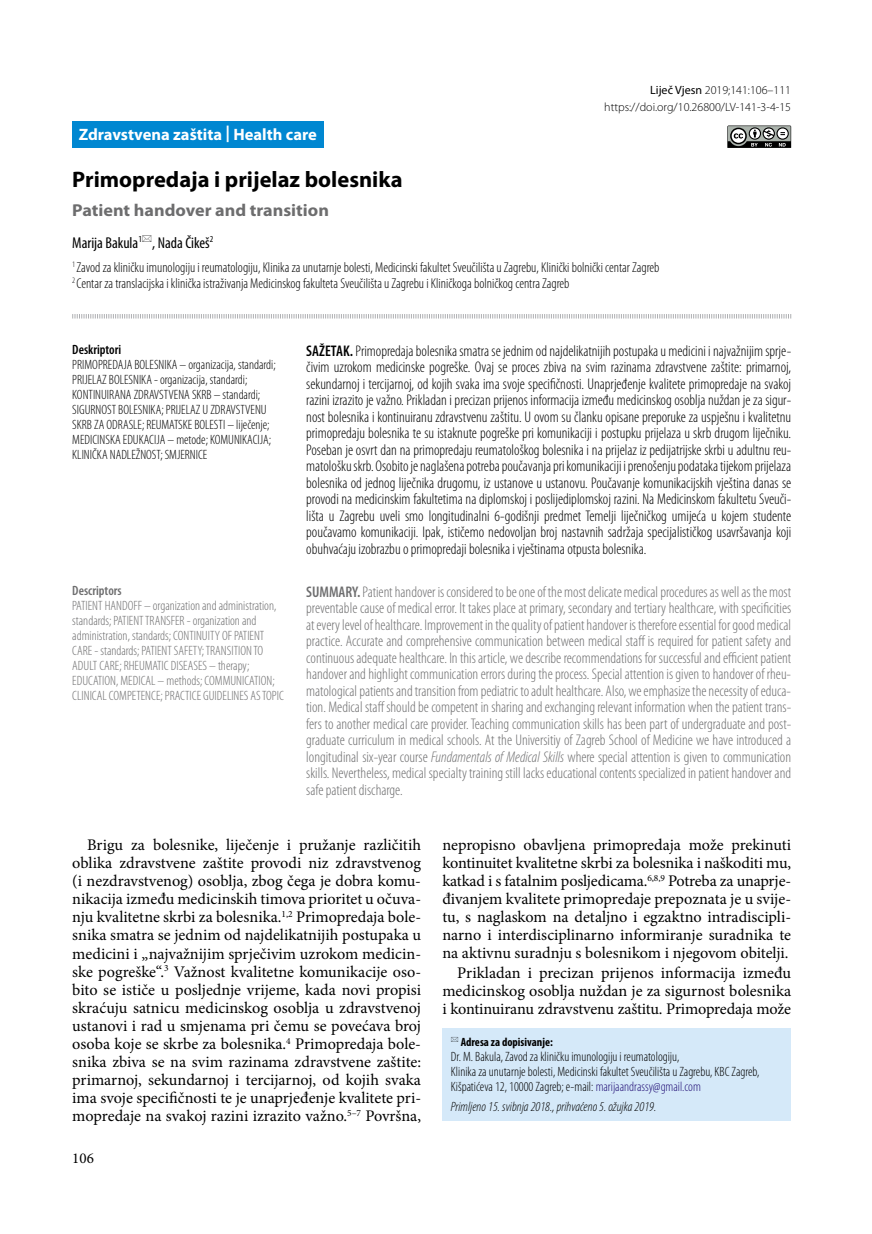
<style>
.page{position:relative;width:872px;height:1234px;background:#fff}
.page>*{position:absolute;margin:0;border:0;box-sizing:border-box;transform-origin:0 0}
.t1{font:700 22.5px "Myriad Pro";color:#000}
.t2{font:700 17.25px "Myriad Pro";color:#6d6d6e;scale:1.05 1}
.t3{font:700 16.5px "Myriad Pro";color:#fff}
.t4{font:16.2px/18px "Minion Pro";letter-spacing:-.005em;color:#000;text-align:justify}
.t5{font:condensed 15.75px "Myriad Pro";color:#000}
.t6{font:300 condensed 15.45px/16.5px "Myriad Pro";color:#000;text-align:justify}
.t7{font:300 condensed 15.45px/16.5px "Myriad Pro";color:#6d6d6e;text-align:justify}
.t8{font:15px "Minion Pro";color:#000}
.t9{font:300 condensed 14.25px/15.8px "Myriad Pro";color:#000}
.t10{font:300 condensed 13.5px/15px "Myriad Pro";color:#000}
.t11{font:300 condensed 13.5px/15px "Myriad Pro";color:#6d6d6e}
.t12{font:italic 300 condensed 13.5px "Myriad Pro";color:#000}
.t13{font:600 condensed 13.5px "Myriad Pro";color:#000}
.t14{font:600 condensed 13.5px "Myriad Pro";color:#6d6d6e}
.t15{font:300 12px/16.5px "Myriad Pro";color:#000;text-align:right}
.t16{font:700 condensed 12px "Myriad Pro";color:#000}
.s1{font-weight:400}
.s2{font-weight:600}
.s3{font-style:italic}
.s4{color:#231177}
</style>
<div class="page">
<svg style="left:727px;top:125px;width:64px;height:23px"></svg>
<div style="left:442px;top:1028px;width:349px;height:92px;background:#d5e9f9"></div>
<svg style="left:72px;top:314px;width:719px;height:5px"></svg>
<div style="left:72px;top:121px;width:251px;height:27px;background:#0087d1"></div>
<p class="t3" style="left:79px;top:123px;width:240px">Zdravstvena zaštita | Health care</p>
<p class="t15" style="left:604px;top:82px;width:188px"><span class="s1">Liječ Vjesn</span> 2019;141:106–111 https://doi.org/10.26800/LV-141-3-4-15</p>
<h1 class="t1" style="left:72px;top:165px;width:332px">Primopredaja i prijelaz bolesnika</h1>
<p class="t2" style="left:72px;top:199px;width:246px">Patient handover and transition</p>
<p class="t5" style="left:72px;top:233px;width:142px">Marija Bakula<sup>1</sup> , Nada Čikeš<sup>2</sup></p>
<p class="t9" style="left:72px;top:259px;width:589px"><sup>1</sup> Zavod za kliničku imunologiju i reumatologiju, Klinika za unutarnje bolesti, Medicinski fakultet Sveučilišta u Zagrebu, Klinički bolnički centar Zagreb<br><sup>2</sup> Centar za translacijska i klinička istraživanja Medicinskog fakulteta Sveučilišta u Zagrebu i Kliničkoga bolničkog centra Zagreb</p>
<p class="t13" style="left:72px;top:341px;width:50px">Deskriptori</p>
<p class="t10" style="left:72px;top:357px;width:205px">PRIMOPREDAJA BOLESNIKA – organizacija, standardi; PRIJELAZ BOLESNIKA - organizacija, standardi; KONTINUIRANA ZDRAVSTVENA SKRB – standardi; SIGURNOST BOLESNIKA; PRIJELAZ U ZDRAVSTVENU SKRB ZA ODRASLE; REUMATSKE BOLESTI – liječenje; MEDICINSKA EDUKACIJA – metode; KOMUNIKACIJA; KLINIČKA NADLEŽNOST; SMJERNICE</p>
<p class="t14" style="left:72px;top:582px;width:51px">Descriptors</p>
<p class="t11" style="left:72px;top:598px;width:213px">PATIENT HANDOFF – organization and administration, standards; PATIENT TRANSFER - organization and administration, standards; CONTINUITY OF PATIENT CARE - standards; PATIENT SAFETY; TRANSITION TO ADULT CARE; RHEUMATIC DISEASES – therapy; EDUCATION, MEDICAL – methods; COMMUNICATION; CLINICAL COMPETENCE; PRACTICE GUIDELINES AS TOPIC</p>
<p class="t6" style="left:306px;top:342px;width:486px"><span class="s2">SAŽETAK.</span> Primopredaja bolesnika smatra se jednim od najdelikatnijih postupaka u medicini i najvažnijim sprje&shy;čivim uzrokom medicinske pogreške. Ovaj se proces zbiva na svim razinama zdravstvene zaštite: primarnoj, sekundarnoj i tercijarnoj, od kojih svaka ima svoje specifičnosti. Unaprjeđenje kvalitete primopredaje na svakoj razini izrazito je važno. Prikladan i precizan prijenos informacija između medicinskog osoblja nuždan je za sigur&shy;nost bolesnika i kontinuiranu zdravstvenu zaštitu. U ovom su članku opisane preporuke za uspješnu i kvalitetnu primopredaju bolesnika te su istaknute pogreške pri komunikaciji i postupku prijelaza u skrb drugom liječniku.<br>Poseban je osvrt dan na primopredaju reumatološkog bolesnika i na prijelaz iz pedijatrijske skrbi u adultnu reu&shy;matološku skrb. Osobito je naglašena potreba poučavanja pri komunikaciji i prenošenju podataka tijekom prijelaza bolesnika od jednog liječnika drugomu, iz ustanove u ustanovu. Poučavanje komunikacijskih vještina danas se provodi na medicinskim fakultetima na diplomskoj i poslijediplomskoj razini. Na Medicinskom fakultetu Sveuči&shy;lišta u Zagrebu uveli smo longitudinalni 6-godišnji predmet Temelji liječničkog umijeća u kojem studente poučavamo komunikaciji. Ipak, ističemo nedovoljan broj nastavnih sadržaja specijalističkog usavršavanja koji obuhvaćaju izobrazbu o primopredaji bolesnika i vještinama otpusta bolesnika.</p>
<p class="t7" style="left:306px;top:583px;width:486px"><span class="s2">SUMMARY.</span> Patient handover is considered to be one of the most delicate medical procedures as well as the most preventable cause of medical error. It takes place at primary, secondary and tertiary healthcare, with specificities at every level of healthcare. Improvement in the quality of patient handover is therefore essential for good medical practice. Accurate and comprehensive communication between medical staff is required for patient safety and continuous adequate healthcare. In this article, we describe recommendations for successful and efficient patient handover and highlight communication errors during the process. Special attention is given to handover of rheu&shy;matological patients and transition from pediatric to adult healthcare. Also, we emphasize the necessity of educa&shy;tion. Medical staff should be competent in sharing and exchanging relevant information when the patient trans&shy;fers to another medical care provider. Teaching communication skills has been part of undergraduate and post&shy;graduate curriculum in medical schools. At the Universitiy of Zagreb School of Medicine we have introduced a longitudinal six-year course <span class="s3">Fundamentals of Medical Skills</span> where special attention is given to communication skills. Nevertheless, medical specialty training still lacks educational contents specialized in patient handover and safe patient discharge.</p>
<p class="t4" style="left:72px;top:835px;width:350px;text-indent:15px">Brigu za bolesnike, liječenje i pružanje različitih oblika zdravstvene zaštite provodi niz zdravstvenog (i nezdravstvenog) osoblja, zbog čega je dobra komu&shy;nikacija između medicinskih timova prioritet u očuva&shy;nju kvalitetne skrbi za bolesnika.<sup>1,2</sup> Primopredaja bole&shy;snika smatra se jednim od najdelikatnijih postupaka u medicini i „najvažnijim sprječivim uzrokom medicin&shy;ske pogreške“.<sup>3</sup> Važnost kvalitetne komunikacije oso&shy;bito se ističe u posljednje vrijeme, kada novi propisi skraćuju satnicu medicinskog osoblja u zdravstvenoj ustanovi i rad u smjenama pri čemu se povećava broj osoba koje se skrbe za bolesnika.<sup>4</sup> Primopredaja bole&shy;snika zbiva se na svim razinama zdravstvene zaštite: primarnoj, sekundarnoj i tercijarnoj, od kojih svaka ima svoje specifičnosti te je unaprjeđenje kvalitete pri&shy;mopredaje na svakoj razini izrazito važno.<sup>5–7</sup> Površna,</p>
<p class="t4" style="left:442px;top:835px;width:350px">nepropisno obavljena primopredaja može prekinuti kontinuitet kvalitetne skrbi za bolesnika i naškoditi mu, katkad i s fatalnim posljedicama.<sup>6,8,9</sup> Potreba za unaprje&shy;đivanjem kvalitete primopredaje prepoznata je u svije&shy;tu, s naglaskom na detaljno i egzaktno intradiscipli&shy;narno i interdisciplinarno informiranje suradnika te na aktivnu suradnju s bolesnikom i njegovom obitelji.</p>
<p class="t4" style="left:442px;top:963px;width:350px;text-indent:15px">Prikladan i precizan prijenos informacija između medicinskog osoblja nuždan je za sigurnost bolesnika i kontinuiranu zdravstvenu zaštitu. Primopredaja može</p>
<p class="t16" style="left:461px;top:1034px;width:94px">Adresa za dopisivanje:</p>
<p class="t10" style="left:451px;top:1048px;width:310px">Dr. M. Bakula, Zavod za kliničku imunologiju i reumatologiju,<br>Klinika za unutarnje bolesti, Medicinski fakultet Sveučilišta u Zagrebu, KBC Zagreb,<br>Kišpatićeva 12, 10000 Zagreb; e-mail: <span class="s4">marijaandrassy@gmail.com</span></p>
<p class="t12" style="left:451px;top:1097px;width:207px">Primljeno 15. svibnja 2018., prihvaćeno 5. ožujka 2019.</p>
<p class="t8" style="left:72px;top:1147px;width:23px">106</p>
</div>
